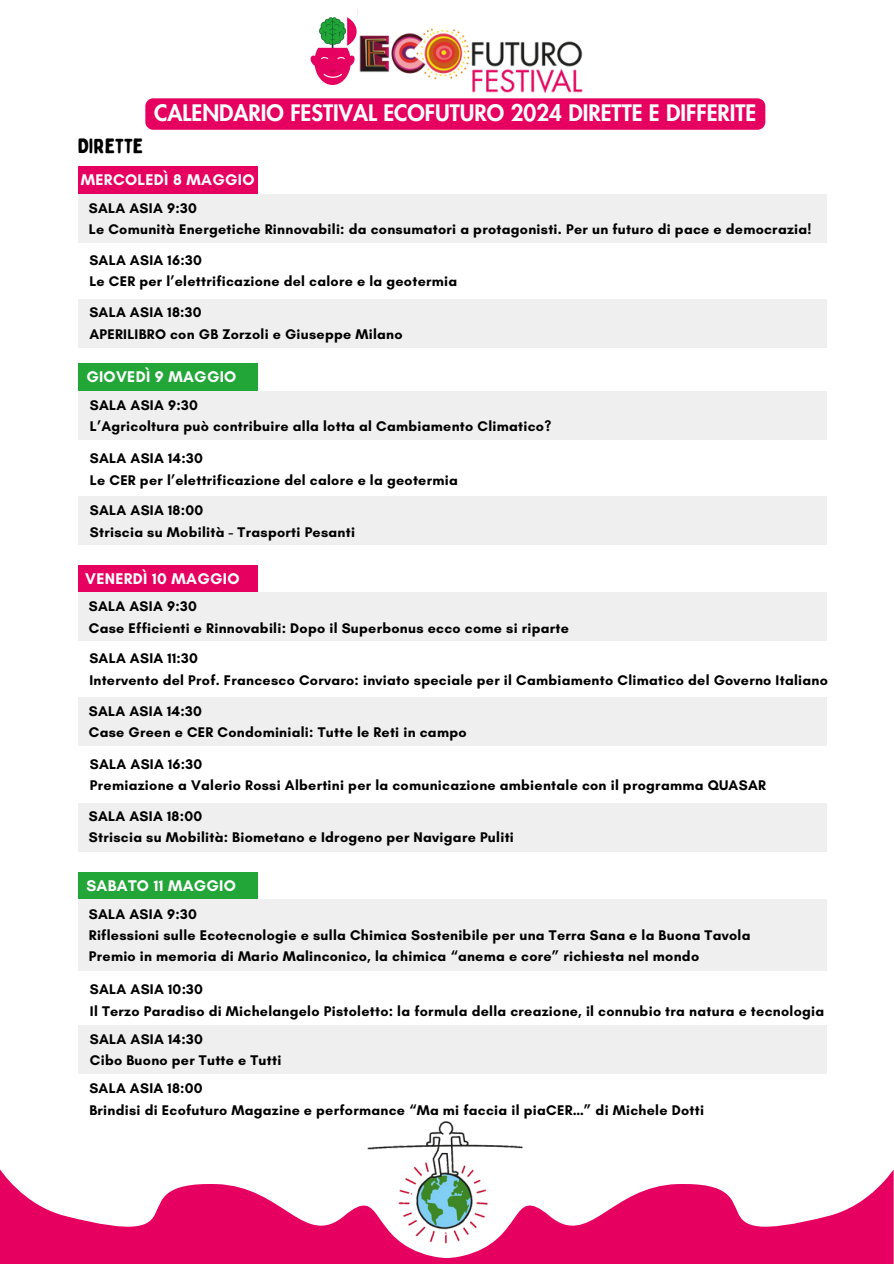
<style>
.page{position:relative;width:894px;height:1264px;background:#fff}
.page>*{position:absolute;margin:0;border:0;box-sizing:border-box;transform-origin:0 0}
.t1{font:800 22.2px "Futura LT Pro";color:#fff}
.t2{font:20.55px "Bobby Jones Soft";color:#000}
.t3{font:700 15.75px "Glacial Indifference";letter-spacing:.02em;color:#fff}
.t4{font:700 14.25px "Glacial Indifference";letter-spacing:.02em;color:#000}
</style>
<div class="page">
<div style="left:78px;top:166px;width:179px;height:28px;background:#e60060"></div>
<div style="left:78px;top:194px;width:748px;height:48px;background:#efefef"></div>
<svg style="left:0;top:1169px;width:364px;height:94px;fill:#e60060"></svg>
<svg style="left:364px;top:1170px;width:529px;height:93px;fill:#e60060"></svg>
<div style="left:78px;top:363px;width:179px;height:28px;background:#22a638"></div>
<div style="left:145px;top:98px;width:620px;height:32px;background:#e60060"></div>
<img style="left:357px;top:8px;width:243px;height:97px">
<img style="left:311px;top:17px;width:46px;height:68px">
<img style="left:365px;top:1121px;width:163px;height:135px">
<div style="left:78px;top:299px;width:748px;height:49px;background:#efefef"></div>
<div style="left:78px;top:391px;width:748px;height:48px;background:#efefef"></div>
<div style="left:78px;top:496px;width:748px;height:49px;background:#efefef"></div>
<div style="left:78px;top:565px;width:179px;height:27px;background:#e60060"></div>
<div style="left:78px;top:592px;width:748px;height:49px;background:#efefef"></div>
<div style="left:78px;top:872px;width:179px;height:27px;background:#22a638"></div>
<div style="left:78px;top:697px;width:748px;height:49px;background:#efefef"></div>
<div style="left:78px;top:899px;width:748px;height:72px;background:#efefef"></div>
<div style="left:78px;top:1025px;width:748px;height:49px;background:#efefef"></div>
<div style="left:78px;top:802px;width:748px;height:49px;background:#efefef"></div>
<p class="t2" style="left:78px;top:133px;width:67px">DIRETTE</p>
<p class="t1" style="left:154px;top:103px;width:603px">CALENDARIO FESTIVAL ECOFUTURO 2024 DIRETTE E DIFFERITE</p>
<p class="t3" style="left:81px;top:170px;width:175px">MERCOLEDÌ 8 MAGGIO</p>
<h3 class="t4" style="left:89px;top:199px;width:109px">SALA ASIA 9:30</h3>
<p class="t4" style="left:89px;top:220px;width:724px">Le Comunità Energetiche Rinnovabili: da consumatori a protagonisti. Per un futuro di pace e democrazia!</p>
<p class="t4" style="left:89px;top:251px;width:114px">SALA ASIA 16:30</p>
<p class="t4" style="left:89px;top:272px;width:369px">Le CER per l’elettrificazione del calore e la geotermia</p>
<p class="t4" style="left:89px;top:303px;width:114px">SALA ASIA 18:30</p>
<p class="t4" style="left:89px;top:325px;width:315px">APERILIBRO con GB Zorzoli e Giuseppe Milano</p>
<p class="t3" style="left:86px;top:367px;width:151px">GIOVEDÌ 9 MAGGIO</p>
<h3 class="t4" style="left:90px;top:396px;width:109px">SALA ASIA 9:30</h3>
<p class="t4" style="left:90px;top:418px;width:463px">L’Agricoltura può contribuire alla lotta al Cambiamento Climatico?</p>
<p class="t4" style="left:90px;top:450px;width:114px">SALA ASIA 14:30</p>
<p class="t4" style="left:90px;top:471px;width:369px">Le CER per l’elettrificazione del calore e la geotermia</p>
<p class="t4" style="left:90px;top:501px;width:115px">SALA ASIA 18:00</p>
<p class="t4" style="left:90px;top:523px;width:266px">Striscia su Mobilità - Trasporti Pesanti</p>
<p class="t3" style="left:85px;top:568px;width:156px">VENERDÌ 10 MAGGIO</p>
<p class="t4" style="left:89px;top:598px;width:109px">SALA ASIA 9:30</p>
<h3 class="t4" style="left:89px;top:619px;width:481px">Case Efficienti e Rinnovabili: Dopo il Superbonus ecco come si riparte</h3>
<p class="t4" style="left:89px;top:649px;width:110px">SALA ASIA 11:30</p>
<p class="t4" style="left:89px;top:671px;width:740px">Intervento del Prof. Francesco Corvaro: inviato speciale per il Cambiamento Climatico del Governo Italiano</p>
<p class="t4" style="left:89px;top:702px;width:114px">SALA ASIA 14:30</p>
<p class="t4" style="left:89px;top:723px;width:379px">Case Green e CER Condominiali: Tutte le Reti in campo</p>
<p class="t4" style="left:90px;top:755px;width:114px">SALA ASIA 16:30</p>
<p class="t4" style="left:90px;top:776px;width:677px">Premiazione a Valerio Rossi Albertini per la comunicazione ambientale con il programma QUASAR</p>
<p class="t4" style="left:89px;top:807px;width:115px">SALA ASIA 18:00</p>
<p class="t4" style="left:89px;top:828px;width:426px">Striscia su Mobilità: Biometano e Idrogeno per Navigare Puliti</p>
<p class="t3" style="left:86px;top:875px;width:151px">SABATO 11 MAGGIO</p>
<p class="t4" style="left:89px;top:905px;width:109px">SALA ASIA 9:30</p>
<p class="t4" style="left:89px;top:926px;width:663px">Riflessioni sulle Ecotecnologie e sulla Chimica Sostenibile per una Terra Sana e la Buona Tavola</p>
<p class="t4" style="left:89px;top:947px;width:611px">Premio in memoria di Mario Malinconico, la chimica “anema e core” richiesta nel mondo</p>
<p class="t4" style="left:90px;top:980px;width:115px">SALA ASIA 10:30</p>
<p class="t4" style="left:90px;top:1002px;width:735px">Il Terzo Paradiso di Michelangelo Pistoletto: la formula della creazione, il connubio tra natura e tecnologia</p>
<h3 class="t4" style="left:90px;top:1030px;width:114px">SALA ASIA 14:30</h3>
<p class="t4" style="left:90px;top:1051px;width:193px">Cibo Buono per Tutte e Tutti</p>
<p class="t4" style="left:89px;top:1079px;width:115px">SALA ASIA 18:00</p>
<p class="t4" style="left:89px;top:1101px;width:616px">Brindisi di Ecofuturo Magazine e performance “Ma mi faccia il piaCER…” di Michele Dotti</p>
</div>
